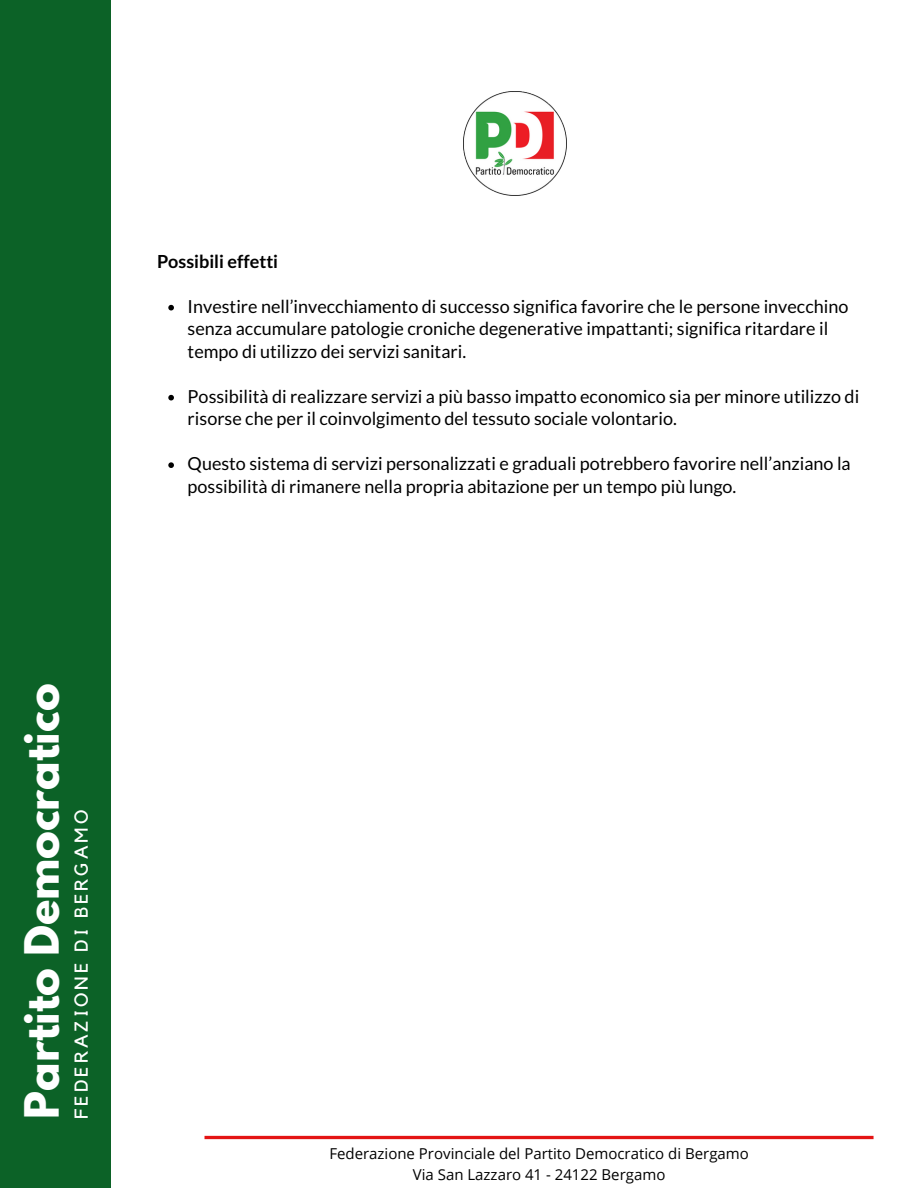
<style>
.page{position:relative;width:918px;height:1188px;background:#0c6227}
.page>*{position:absolute;margin:0;border:0;box-sizing:border-box;transform-origin:0 0}
.t1{font:700 41.85px "League Spartan";color:#fff}
.t2{font:18.75px "Kollektif";letter-spacing:.16em;color:#fff}
.t3{font:18px/22.5px "Lato";color:#000}
.t4{font:700 18px "Lato";color:#000}
.t5{font:15px "Open Sans";color:#000}
</style>
<div class="page">
<div style="left:112px;top:0;width:805px;height:1188px;background:#fff"></div>
<img style="left:463px;top:92px;width:104px;height:103px">
<hr style="left:205px;top:1136px;width:669px;height:3px;background:#e41414">
<svg style="left:168px;top:305px;width:6px;height:5px"></svg>
<svg style="left:168px;top:395px;width:6px;height:5px"></svg>
<svg style="left:168px;top:462px;width:6px;height:6px"></svg>
<p class="t4" style="left:157px;top:250px;width:123px">Possibili effetti</p>
<p class="t3" style="left:188px;top:295px;width:662px">Investire nell’invecchiamento di successo significa favorire che le persone invecchino senza accumulare patologie croniche degenerative impattanti; significa ritardare il tempo di utilizzo dei servizi sanitari.</p>
<p class="t3" style="left:188px;top:385px;width:673px">Possibilità di realizzare servizi a più basso impatto economico sia per minore utilizzo di risorse che per il coinvolgimento del tessuto sociale volontario.</p>
<p class="t3" style="left:188px;top:452px;width:665px">Questo sistema di servizi personalizzati e graduali potrebbero favorire nell’anziano la possibilità di rimanere nella propria abitazione per un tempo più lungo.</p>
<p class="t1" style="left:21px;top:1119px;width:436px;rotate:-90deg">Partito Democratico</p>
<p class="t2" style="left:73px;top:1119px;width:310px;rotate:-90deg">FEDERAZIONE DI BERGAMO</p>
<p class="t5" style="left:329px;top:1143px;width:421px">Federazione Provinciale del Partito Democratico di Bergamo</p>
<p class="t5" style="left:413px;top:1164px;width:254px">Via San Lazzaro 41 - 24122 Bergamo</p>
</div>
